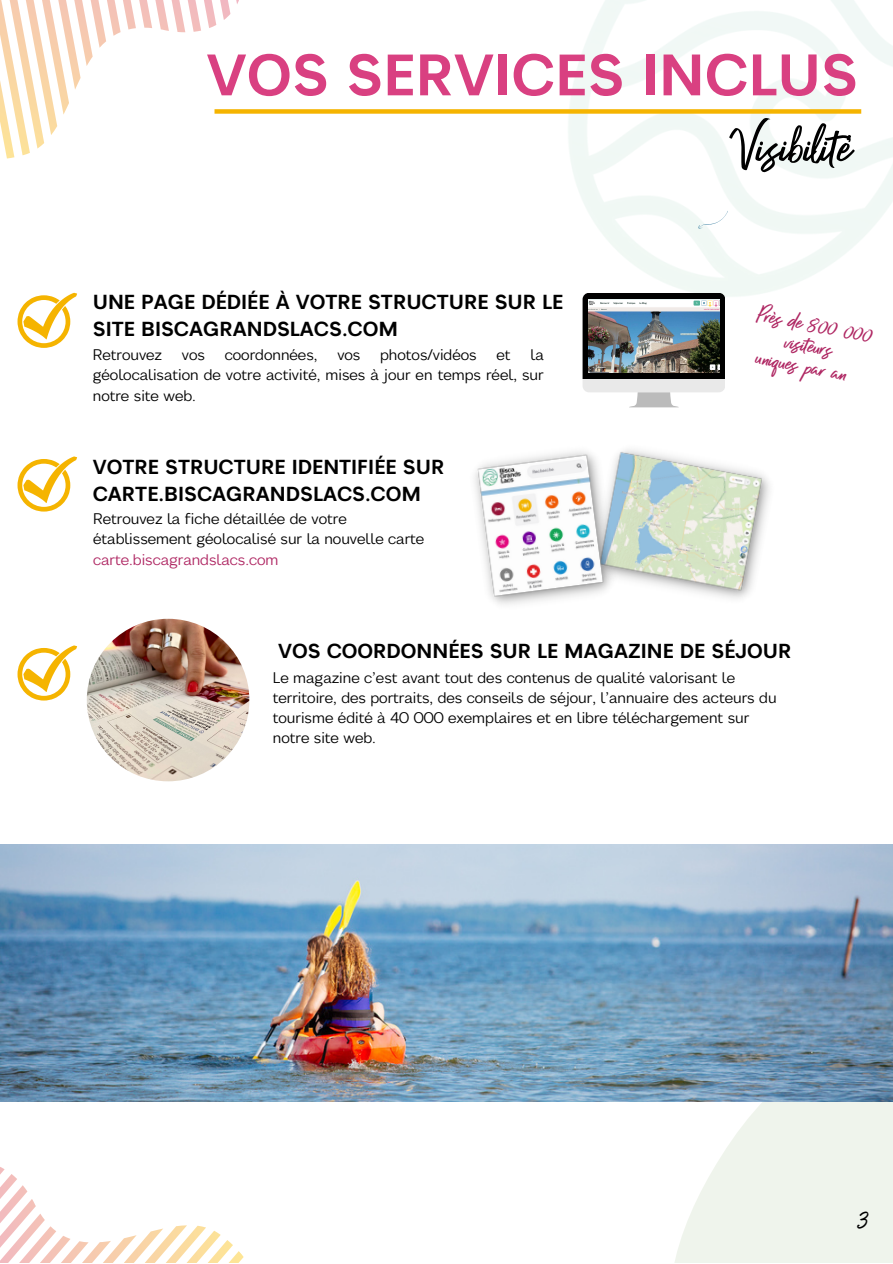
<style>
.page{position:relative;width:893px;height:1264px;background:#fff}
.page>*{position:absolute;margin:0;border:0;box-sizing:border-box;transform-origin:0 0}
.t1{font:63px "Radiant Beauty";color:#000}
.t2{font:700 57px "Landea";color:#d94081}
.t3{font:31.05px "Radiant Beauty";color:#000}
.t4{font:27.75px/21.1px "Radiant Beauty";color:#af2763;text-align:center}
.t5{font:700 19.8px/27px "Landea";color:#000}
.t6{font:15px/20.2px "Landea";color:#000}
.s1{color:#af2763}
</style>
<div class="page">
<svg style="left:582px;top:293px;width:143px;height:114px"></svg>
<img style="left:588px;top:299px;width:131px;height:74px">
<svg style="left:695px;top:210px;width:33px;height:19px"></svg>
<img style="left:623px;top:449px;width:147px;height:150px">
<img style="left:475px;top:451px;width:148px;height:154px">
<img style="left:87px;top:618px;width:162px;height:163px;border-radius:50%">
<svg style="left:592px;top:1101px;width:300px;height:161px;fill:#eff4ec"></svg>
<img style="left:0;top:844px;width:892px;height:257px">
<svg style="left:0;top:0;width:239px;height:159px"></svg>
<div style="left:214px;top:109px;width:647px;height:5px;background:#f5b400"></div>
<svg style="left:18px;top:293px;width:59px;height:55px"></svg>
<svg style="left:18px;top:456px;width:59px;height:55px"></svg>
<svg style="left:18px;top:645px;width:59px;height:55px"></svg>
<svg style="left:0;top:1061px;width:252px;height:201px"></svg>
<p class="t2" style="left:206px;top:39px;width:653px">VOS SERVICES INCLUS</p>
<p class="t1" style="left:736px;top:112px;width:113px">Visibilité</p>
<p class="t5" style="left:93px;top:289px;width:472px">UNE PAGE DÉDIÉE À VOTRE STRUCTURE SUR LE<br>SITE BISCAGRANDSLACS.COM</p>
<p class="t4" style="left:760px;top:305px;width:117px;rotate:11deg">Près de 800 000 visiteurs</p>
<p class="t6" style="left:93px;top:344px;width:71px">Retrouvez</p>
<p class="t6" style="left:182px;top:344px;width:25px">vos</p>
<p class="t6" style="left:225px;top:344px;width:94px">coordonnées,</p>
<p class="t6" style="left:337px;top:344px;width:25px">vos</p>
<p class="t6" style="left:380px;top:344px;width:98px">photos/vidéos</p>
<p class="t6" style="left:496px;top:344px;width:16px">et</p>
<p class="t6" style="left:93px;top:344px;width:452px;text-align:justify;text-indent:437px">la géolocalisation de votre activité, mises à jour en temps réel, sur notre site web.</p>
<p class="t4" style="left:756px;top:348px;width:94px;rotate:11deg">uniques par an</p>
<p class="t5" style="left:93px;top:453px;width:353px">VOTRE STRUCTURE IDENTIFIÉE SUR<br>CARTE.BISCAGRANDSLACS.COM</p>
<p class="t6" style="left:93px;top:508px;width:332px">Retrouvez la fiche détaillée de votre établissement géolocalisé sur la nouvelle carte <span class="s1">carte.biscagrandslacs.com</span></p>
<p class="t5" style="left:278px;top:637px;width:514px">VOS COORDONNÉES SUR LE MAGAZINE DE SÉJOUR</p>
<p class="t6" style="left:273px;top:667px;width:505px">Le magazine c’est avant tout des contenus de qualité valorisant le territoire, des portraits, des conseils de séjour, l’annuaire des acteurs du tourisme édité à 40 000 exemplaires et en libre téléchargement sur notre site web.</p>
<p class="t3" style="left:858px;top:1203px;width:12px">3</p>
</div>
